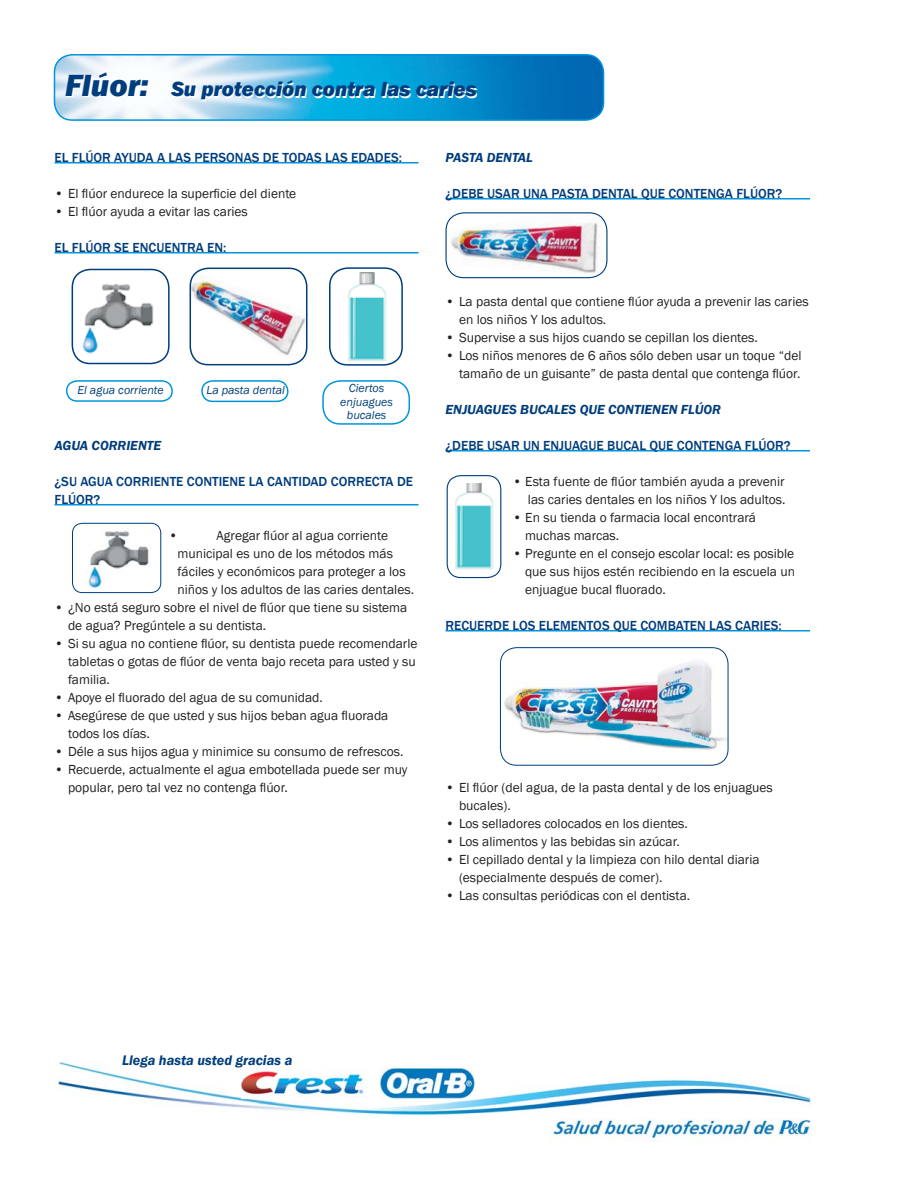
<style>
.page{position:relative;width:918px;height:1188px;background:#fff}
.page>*{position:absolute;margin:0;border:0;box-sizing:border-box;transform-origin:0 0}
.t1{font:italic 800 31.5px "Franklin Gothic";color:#003d7d}
.t2{font:italic 800 21px "Franklin Gothic";color:#fff}
.t3{font:italic 600 14.25px "Franklin Gothic";color:#003d7d}
.t4{font:13.5px/18px "Franklin Gothic";color:#231f20}
.t5{font:500 13.5px/18px "Franklin Gothic";color:#003d7d}
.t6{font:italic 600 13.5px "Franklin Gothic";color:#003d7d}
.t7{font:italic 12px/13.5px "Franklin Gothic";color:#00427a;text-align:center}
</style>
<div class="page">
<img style="left:55px;top:1062px;width:756px;height:80px">
<img style="left:242px;top:1068px;width:233px;height:30px">
<img style="left:54px;top:55px;width:550px;height:65px;border-radius:18px">
<div style="left:54px;top:54px;width:550px;height:67px;border:2px solid #0095da;border-radius:18px"></div>
<hr style="left:55px;top:162px;width:363px;height:2px;background:#0095da">
<hr style="left:55px;top:252px;width:363px;height:2px;background:#0095da">
<hr style="left:55px;top:504px;width:363px;height:2px;background:#0095da">
<img style="left:71px;top:268px;width:98px;height:97px">
<div style="left:72px;top:269px;width:98px;height:95px;border:2px solid #003d7d;border-radius:18px"></div>
<img style="left:189px;top:267px;width:214px;height:99px">
<svg style="left:201px;top:380px;width:88px;height:23px"></svg>
<svg style="left:65px;top:380px;width:108px;height:22px"></svg>
<div style="left:322px;top:380px;width:88px;height:45px;border:2px solid #0095da;border-radius:17px"></div>
<img style="left:73px;top:523px;width:88px;height:70px;border-radius:10px">
<div style="left:72px;top:523px;width:89px;height:70px;border:1px solid #003d7d;border-radius:10px"></div>
<hr style="left:446px;top:198px;width:364px;height:2px;background:#0095da">
<hr style="left:446px;top:450px;width:364px;height:2px;background:#0095da">
<hr style="left:446px;top:630px;width:364px;height:2px;background:#0095da">
<img style="left:446px;top:213px;width:161px;height:63px;border-radius:18px">
<div style="left:446px;top:212px;width:162px;height:66px;border:1px solid #003d7d;border-radius:18px"></div>
<img style="left:455px;top:484px;width:39px;height:85px">
<div style="left:447px;top:475px;width:54px;height:103px;border:1px solid #003d7d;border-radius:14px"></div>
<img style="left:502px;top:648px;width:226px;height:110px">
<div style="left:500px;top:647px;width:228px;height:119px;border:1px solid #003d7d;border-radius:16px"></div>
<h1 class="t1" style="left:65px;top:67px;width:85px">Flúor:</h1>
<h2 class="t2" style="left:172px;top:79px;width:307px">Su protección contra las caries</h2>
<p class="t5" style="left:55px;top:148px;width:349px">EL FLÚOR AYUDA A LAS PERSONAS DE TODAS LAS EDADES:</p>
<p class="t4" style="left:55px;top:184px;width:243px">• El flúor endurece la superficie del diente</p>
<p class="t4" style="left:55px;top:202px;width:195px">• El flúor ayuda a evitar las caries</p>
<p class="t5" style="left:55px;top:238px;width:173px">EL FLÚOR SE ENCUENTRA EN:</p>
<p class="t7" style="left:77px;top:383px;width:88px">El agua corriente</p>
<p class="t7" style="left:206px;top:383px;width:80px">La pasta dental</p>
<p class="t7" style="left:340px;top:381px;width:54px">Ciertos enjuagues bucales</p>
<p class="t6" style="left:55px;top:438px;width:108px">AGUA CORRIENTE</p>
<p class="t5" style="left:55px;top:472px;width:360px">¿SU AGUA CORRIENTE CONTIENE LA CANTIDAD CORRECTA DE<br>FLÚOR?</p>
<p class="t4" style="left:169px;top:526px;width:11px">•</p>
<p class="t4" style="left:178px;top:526px;width:238px;text-indent:39px">Agregar flúor al agua corriente municipal es uno de los métodos más fáciles y económicos para proteger a los niños y los adultos de las caries dentales.</p>
<p class="t4" style="left:68px;top:598px;width:341px;text-indent:-14px">• ¿No está seguro sobre el nivel de flúor que tiene su sistema de agua? Pregúntele a su dentista.</p>
<p class="t4" style="left:68px;top:634px;width:351px;text-indent:-14px">• Si su agua no contiene flúor, su dentista puede recomendarle tabletas o gotas de flúor de venta bajo receta para usted y su familia.</p>
<p class="t4" style="left:55px;top:688px;width:270px">• Apoye el fluorado del agua de su comunidad.</p>
<p class="t4" style="left:68px;top:706px;width:322px;text-indent:-14px">• Asegúrese de que usted y sus hijos beban agua fluorada todos los días.</p>
<p class="t4" style="left:55px;top:742px;width:350px">• Déle a sus hijos agua y minimice su consumo de refrescos.</p>
<p class="t4" style="left:68px;top:760px;width:341px;text-indent:-14px">• Recuerde, actualmente el agua embotellada puede ser muy popular, pero tal vez no contenga flúor.</p>
<p class="t6" style="left:446px;top:150px;width:89px">PASTA DENTAL</p>
<p class="t5" style="left:446px;top:184px;width:338px">¿DEBE USAR UNA PASTA DENTAL QUE CONTENGA FLÚOR?</p>
<p class="t4" style="left:459px;top:292px;width:351px;text-indent:-14px">• La pasta dental que contiene flúor ayuda a prevenir las caries en los niños Y los adultos.</p>
<p class="t4" style="left:446px;top:328px;width:314px">• Supervise a sus hijos cuando se cepillan los dientes.</p>
<p class="t4" style="left:446px;top:346px;width:358px;text-align:right">• Los niños menores de 6 años sólo deben usar un toque “del tamaño de un guisante” de pasta dental que contenga flúor.</p>
<p class="t6" style="left:446px;top:402px;width:277px">ENJUAGUES BUCALES QUE CONTIENEN FLÚOR</p>
<p class="t5" style="left:446px;top:436px;width:347px">¿DEBE USAR UN ENJUAGUE BUCAL QUE CONTENGA FLÚOR?</p>
<p class="t4" style="left:513px;top:472px;width:274px;text-align:right">• Esta fuente de flúor también ayuda a prevenir las caries dentales en los niños Y los adultos.</p>
<p class="t4" style="left:525px;top:508px;width:233px;text-indent:-12px">• En su tienda o farmacia local encontrará muchas marcas.</p>
<p class="t4" style="left:525px;top:544px;width:272px;text-align:justify;text-indent:-12px">• Pregunte en el consejo escolar local: es posible que sus hijos estén recibiendo en la escuela un enjuague bucal fluorado.</p>
<p class="t5" style="left:446px;top:616px;width:338px">RECUERDE LOS ELEMENTOS QUE COMBATEN LAS CARIES:</p>
<p class="t4" style="left:459px;top:778px;width:315px;text-indent:-14px">• El flúor (del agua, de la pasta dental y de los enjuagues bucales).</p>
<p class="t4" style="left:446px;top:814px;width:244px">• Los selladores colocados en los dientes.</p>
<p class="t4" style="left:446px;top:832px;width:236px">• Los alimentos y las bebidas sin azúcar.</p>
<p class="t4" style="left:459px;top:850px;width:302px;text-indent:-14px">• El cepillado dental y la limpieza con hilo dental diaria (especialmente después de comer).</p>
<p class="t4" style="left:446px;top:886px;width:246px">• Las consultas periódicas con el dentista.</p>
<p class="t3" style="left:122px;top:1052px;width:172px">Llega hasta usted gracias a</p>
</div>
